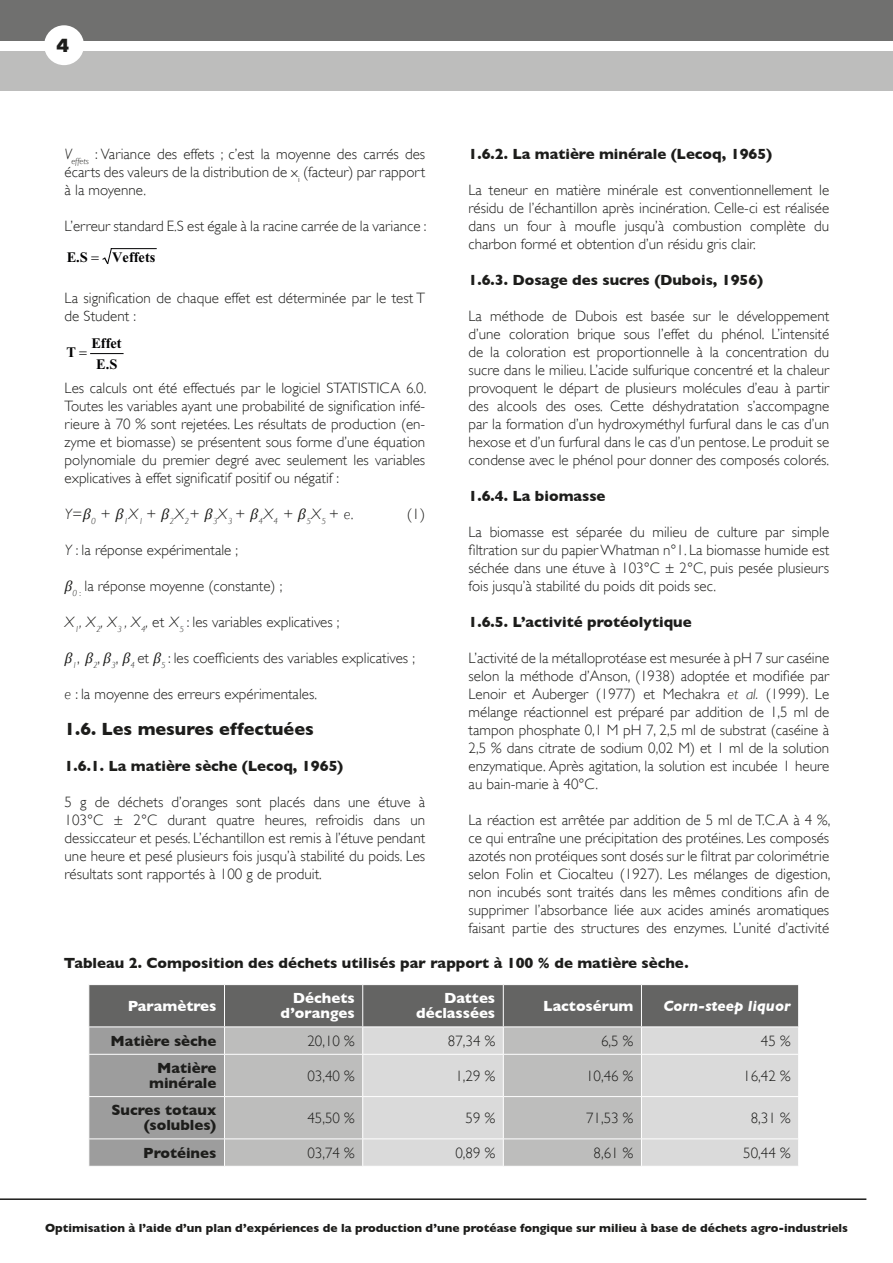
<style>
.page{position:relative;width:893px;height:1263px;background:#fff}
.page>*{position:absolute;margin:0;border:0;box-sizing:border-box;transform-origin:0 0}
.t1{font:700 18px "Gill Sans";color:#1d1d1b}
.t2{font:18px "Square 721 Blk Normal";color:#1d1d1b}
.t3{font:300 15px/18px "Gill Sans";color:#1d1d1b;text-align:justify}
.t4{font:700 15px/15px "Gill Sans";color:#1d1d1b;text-align:center}
.t5{font:700 15px/15px "Gill Sans";color:#fff;text-align:right}
.t6{font:italic 300 15px "Gill Sans";color:#1d1d1b}
.t7{font:italic 700 15px "Gill Sans";color:#fff}
.t8{font:700 14.55px "Times New Roman";color:#020203}
.t9{font:700 12px "Gill Sans";color:#1d1d1b}
.s1{font-style:italic}
.s2{font-family:"Cambria";font-weight:400}
.s3{font-style:normal}
.s4{font-family:"Cambria";font-weight:400;font-style:italic}
</style>
<div class="page">
<div style="left:0;top:0;width:893px;height:40px;background:#70706f"></div>
<div style="left:0;top:51px;width:893px;height:39px;background:#bdbdbc"></div>
<div style="left:44px;top:25px;width:40px;height:40px;background:#fff;border-radius:50%"></div>
<hr style="left:0;top:1198px;width:866px;height:2px;background:#1d1d1b">
<hr style="left:111px;top:248px;width:45px;height:1px;background:#020203">
<hr style="left:91px;top:353px;width:32px;height:1px;background:#020203">
<svg style="left:88px;top:984px;width:711px;height:182px;background:#afafaf"></svg>
<svg style="left:102px;top:248px;width:10px;height:16px"></svg>
<p class="t2" style="left:56px;top:34px;width:15px">4</p>
<p class="t3" style="left:65px;top:145px;width:362px"><span class="s1">V</span><sub>effets</sub> : Variance des effets ; c’est la moyenne des carrés des écarts des valeurs de la distribution de x<sub>i</sub> (facteur) par rapport à la moyenne.</p>
<p class="t3" style="left:65px;top:217px;width:363px">L’erreur standard E.S est égale à la racine carrée de la variance :</p>
<p class="t8" style="left:67px;top:250px;width:23px">E.S</p>
<p class="t8" style="left:112px;top:250px;width:45px">Veffets</p>
<p class="t3" style="left:65px;top:289px;width:362px">La signification de chaque effet est déterminée par le test T de Student :</p>
<p class="t8" style="left:96px;top:356px;width:23px">E.S</p>
<p class="t8" style="left:91px;top:335px;width:32px">Effet</p>
<p class="t8" style="left:67px;top:344px;width:11px">T</p>
<p class="t3" style="left:65px;top:379px;width:363px">Les calculs ont été effectués par le logiciel STATISTICA 6.0.<br>Toutes les variables ayant une probabilité de signification infé&shy;rieure à 70 % sont rejetées. Les résultats de production (en&shy;zyme et biomasse) se présentent sous forme d’une équation polynomiale du premier degré avec seulement les variables explicatives à effet significatif positif ou négatif :</p>
<p class="t6" style="left:65px;top:506px;width:291px">Y=<span class="s2">β</span><sub>0</sub> + <span class="s2">β</span><sub>1</sub>X<sub>1</sub> + <span class="s2">β</span><sub>2</sub>X<sub>2</sub>+ <span class="s2">β</span><sub>3</sub>X<sub>3</sub> + <span class="s2">β</span><sub>4</sub>X<sub>4</sub> + <span class="s2">β</span><sub>5</sub>X<sub>5</sub> + e<span class="s3">.</span></p>
<p class="t3" style="left:407px;top:505px;width:20px">(1)</p>
<p class="t3" style="left:65px;top:541px;width:175px"><span class="s1">Y</span> : la réponse expérimentale ;</p>
<p class="t3" style="left:65px;top:577px;width:219px"><span class="s4">β</span><sub>0</sub> <sub>:</sub> la réponse moyenne (constante) ;</p>
<p class="t3" style="left:65px;top:613px;width:276px"><span class="s1">X</span><sub>1</sub><span class="s1">, X</span><sub>2</sub><span class="s1">, X</span><sub>3</sub> <span class="s1">, X</span><sub>4</sub><span class="s1">,</span> et <span class="s1">X</span><sub>5</sub> : les variables explicatives ;</p>
<p class="t3" style="left:65px;top:649px;width:352px"><span class="s4">β</span><sub>1</sub>, <span class="s4">β</span><sub>2</sub>, <span class="s4">β</span><sub>3</sub>, <span class="s4">β</span><sub>4</sub> et <span class="s4">β</span><sub>5</sub> : les coefficients des variables explicatives ;</p>
<p class="t3" style="left:65px;top:685px;width:254px"><span class="s1">e</span> : la moyenne des erreurs expérimentales.</p>
<p class="t1" style="left:65px;top:718px;width:251px">1.6. Les mesures effectuées</p>
<p class="t4" style="left:65px;top:758px;width:280px">1.6.1. La matière sèche (Lecoq, 1965)</p>
<p class="t3" style="left:65px;top:793px;width:362px">5 g de déchets d’oranges sont placés dans une étuve à 103°C ± 2°C durant quatre heures, refroidis dans un dessiccateur et pesés. L’échantillon est remis à l’étuve pendant une heure et pesé plusieurs fois jusqu’à stabilité du poids. Les résultats sont rapportés à 100 g de produit.</p>
<p class="t4" style="left:469px;top:146px;width:305px">1.6.2. La matière minérale (Lecoq, 1965)</p>
<p class="t3" style="left:469px;top:181px;width:362px">La teneur en matière minérale est conventionnellement le résidu de l’échantillon après incinération. Celle-ci est réalisée dans un four à moufle jusqu’à combustion complète du charbon formé et obtention d’un résidu gris clair.</p>
<p class="t4" style="left:469px;top:272px;width:296px">1.6.3. Dosage des sucres (Dubois, 1956)</p>
<p class="t3" style="left:469px;top:307px;width:362px">La méthode de Dubois est basée sur le développement d’une coloration brique sous l’effet du phénol. L’intensité de la coloration est proportionnelle à la concentration du sucre dans le milieu. L’acide sulfurique concentré et la chaleur provoquent le départ de plusieurs molécules d’eau à partir des alcools des oses. Cette déshydratation s’accompagne par la formation d’un hydroxyméthyl furfural dans le cas d’un hexose et d’un furfural dans le cas d’un pentose. Le produit se condense avec le phénol pour donner des composés colorés.</p>
<p class="t4" style="left:469px;top:488px;width:138px">1.6.4. La biomasse</p>
<p class="t3" style="left:469px;top:523px;width:362px">La biomasse est séparée du milieu de culture par simple filtration sur du papier Whatman n°1. La biomasse humide est séchée dans une étuve à 103°C ± 2°C, puis pesée plusieurs fois jusqu’à stabilité du poids dit poids sec.</p>
<p class="t4" style="left:469px;top:614px;width:225px">1.6.5. L’activité protéolytique</p>
<p class="t3" style="left:469px;top:649px;width:362px">L’activité de la métalloprotéase est mesurée à pH 7 sur caséine selon la méthode d’Anson, (1938) adoptée et modifiée par Lenoir et Auberger (1977) et Mechakra <span class="s1">et al.</span> (1999). Le mélange réactionnel est préparé par addition de 1,5 ml de tampon phosphate 0,1 M pH 7, 2,5 ml de substrat (caséine à 2,5 % dans citrate de sodium 0,02 M) et 1 ml de la solution enzymatique. Après agitation, la solution est incubée 1 heure au bain-marie à 40°C.</p>
<p class="t3" style="left:469px;top:811px;width:363px">La réaction est arrêtée par addition de 5 ml de T.C.A à 4 %, ce qui entraîne une précipitation des protéines. Les composés azotés non protéiques sont dosés sur le filtrat par colorimétrie selon Folin et Ciocalteu (1927). Les mélanges de digestion, non incubés sont traités dans les mêmes conditions afin de supprimer l’absorbance liée aux acides aminés aromatiques faisant partie des structures des enzymes. L’unité d’activité</p>
<p class="t4" style="left:64px;top:955px;width:626px">Tableau 2. Composition des déchets utilisés par rapport à 100 % de matière sèche.</p>
<p class="t5" style="left:128px;top:998px;width:90px">Paramètres</p>
<p class="t5" style="left:280px;top:991px;width:76px">Déchets d’oranges</p>
<p class="t5" style="left:416px;top:991px;width:80px">Dattes déclassées</p>
<p class="t5" style="left:543px;top:998px;width:92px">Lactosérum</p>
<p class="t7" style="left:664px;top:997px;width:128px">Corn-steep liquor</p>
<p class="t4" style="left:110px;top:1033px;width:107px">Matière sèche</p>
<p class="t3" style="left:307px;top:1032px;width:49px">20,10 %</p>
<p class="t3" style="left:448px;top:1032px;width:49px">87,34 %</p>
<p class="t3" style="left:601px;top:1032px;width:34px">6,5 %</p>
<p class="t3" style="left:761px;top:1032px;width:31px">45 %</p>
<p class="t4" style="left:149px;top:1060px;width:69px">Matière minérale</p>
<p class="t3" style="left:307px;top:1066px;width:49px">03,40 %</p>
<p class="t3" style="left:455px;top:1066px;width:41px">1,29 %</p>
<p class="t3" style="left:586px;top:1066px;width:49px">10,46 %</p>
<p class="t3" style="left:743px;top:1066px;width:49px">16,42 %</p>
<p class="t4" style="left:111px;top:1103px;width:107px;text-align:right">Sucres totaux (solubles)</p>
<p class="t3" style="left:307px;top:1109px;width:49px">45,50 %</p>
<p class="t3" style="left:466px;top:1109px;width:31px">59 %</p>
<p class="t3" style="left:586px;top:1109px;width:49px">71,53 %</p>
<p class="t3" style="left:751px;top:1109px;width:41px">8,31 %</p>
<p class="t4" style="left:143px;top:1145px;width:75px">Protéines</p>
<p class="t3" style="left:307px;top:1144px;width:49px">03,74 %</p>
<p class="t3" style="left:455px;top:1144px;width:41px">0,89 %</p>
<p class="t3" style="left:594px;top:1144px;width:41px">8,61 %</p>
<p class="t3" style="left:743px;top:1144px;width:49px">50,44 %</p>
<p class="t9" style="left:45px;top:1221px;width:804px">Optimisation à l’aide d’un plan d’expériences de la production d’une protéase fongique sur milieu à base de déchets agro-industriels</p>
</div>
